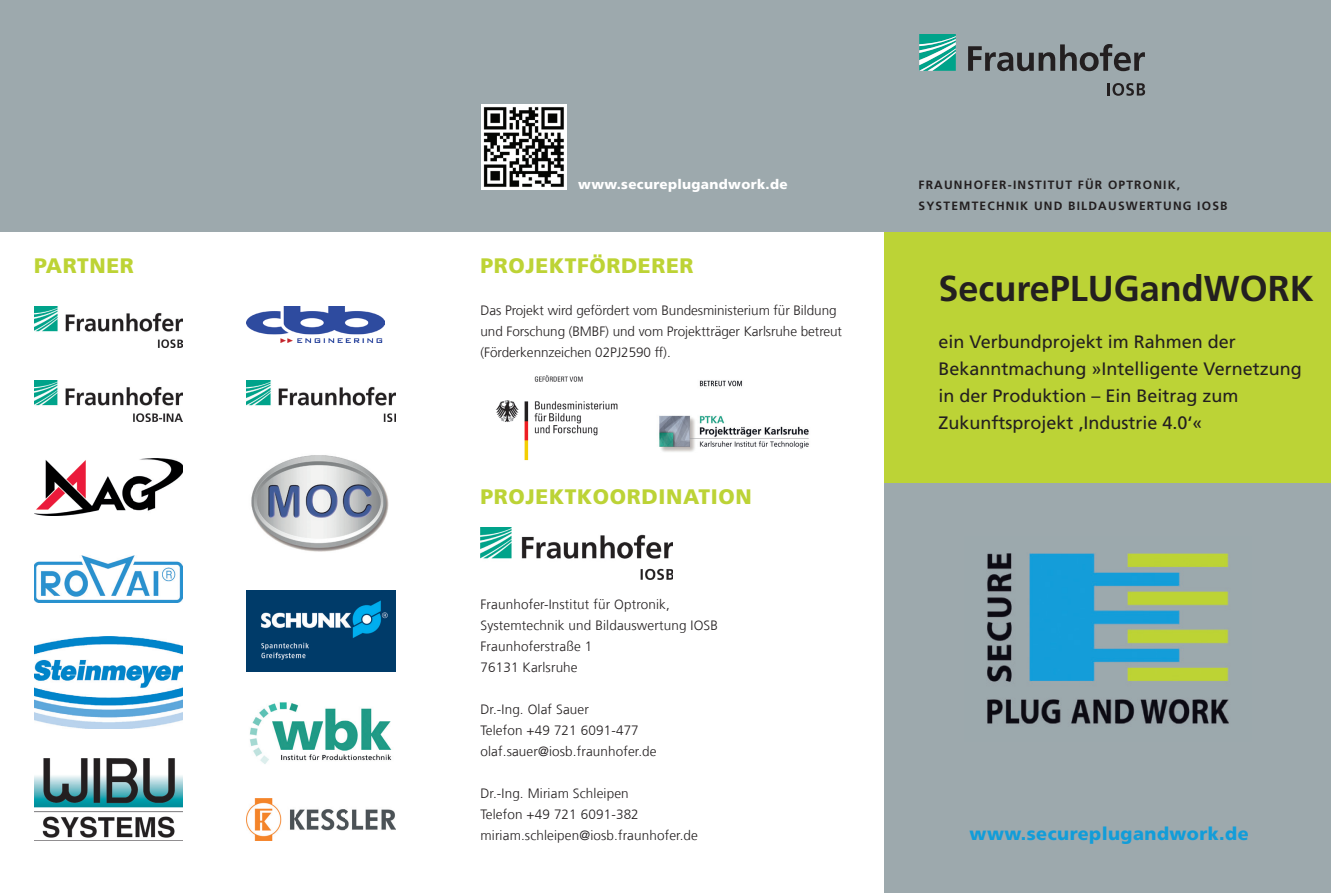
<style>
.page{position:relative;width:1331px;height:893px;background:#fff}
.page>*{position:absolute;margin:0;border:0;box-sizing:border-box;transform-origin:0 0}
.t1{font:700 36px "Frutiger LT Com";color:#231f20}
.t2{font:900 21px "Frutiger LT Com";letter-spacing:.03em;color:#bdd335}
.t3{font:900 21px "Frutiger LT Com";letter-spacing:.03em;color:#bcd336}
.t4{font:18px/27px "Frutiger LT Com";color:#231f20}
.t5{font:900 18px "Frutiger LT Com";letter-spacing:.025em;color:#129dd9}
.t6{font:300 13.5px/21px "Frutiger LT Com";letter-spacing:.01em;color:#231f20}
.t7{font:900 13.5px "Frutiger LT Com";letter-spacing:.025em;color:#fff}
.t8{font:700 12px/21px "Frutiger LT Com";letter-spacing:.1em;color:#231f20}
</style>
<div class="page">
<div style="left:884px;top:435px;width:447px;height:458px;background:#9da9ad"></div>
<img style="left:987px;top:553px;width:242px;height:171px">
<div style="left:884px;top:231px;width:447px;height:252px;background:#bcd336"></div>
<div style="left:0;top:0;width:1331px;height:231px;background:#9da9ad"></div>
<img style="left:481px;top:104px;width:85px;height:85px">
<img style="left:496px;top:375px;width:122px;height:86px">
<img style="left:659px;top:380px;width:150px;height:72px">
<img style="left:247px;top:799px;width:148px;height:41px">
<svg style="left:919px;top:34px;width:37px;height:37px"></svg>
<svg style="left:968px;top:44px;width:177px;height:27px"></svg>
<svg style="left:1107px;top:83px;width:38px;height:13px"></svg>
<img style="left:480px;top:527px;width:193px;height:52px">
<img style="left:247px;top:381px;width:148px;height:40px">
<img style="left:247px;top:306px;width:138px;height:37px">
<img style="left:34px;top:306px;width:149px;height:41px">
<img style="left:34px;top:458px;width:149px;height:58px">
<img style="left:251px;top:455px;width:138px;height:97px">
<img style="left:34px;top:556px;width:149px;height:46px">
<img style="left:247px;top:590px;width:148px;height:81px">
<img style="left:34px;top:636px;width:149px;height:93px">
<img style="left:250px;top:702px;width:142px;height:62px">
<img style="left:34px;top:758px;width:149px;height:80px">
<img style="left:34px;top:381px;width:149px;height:40px">
<p class="t7" style="left:578px;top:176px;width:211px">www.secureplugandwork.de</p>
<h2 class="t2" style="left:34px;top:253px;width:101px">PARTNER</h2>
<h2 class="t2" style="left:480px;top:253px;width:215px">PROJEKTFÖRDERER</h2>
<p class="t6" style="left:480px;top:300px;width:363px">Das Projekt wird gefördert vom Bundesministerium für Bildung und Forschung (BMBF) und vom Projektträger Karlsruhe betreut (Förderkennzeichen 02PJ2590 ff).</p>
<h2 class="t3" style="left:480px;top:484px;width:273px">PROJEKTKOORDINATION</h2>
<p class="t6" style="left:480px;top:594px;width:239px">Fraunhofer-Institut für Optronik,<br>Systemtechnik und Bildauswertung IOSB<br>Fraunhoferstraße 1<br>76131 Karlsruhe</p>
<p class="t6" style="left:480px;top:699px;width:178px">Dr.-Ing. Olaf Sauer<br>Telefon +49 721 6091-477 olaf.sauer@iosb.fraunhofer.de</p>
<p class="t6" style="left:480px;top:783px;width:219px">Dr.-Ing. Miriam Schleipen<br>Telefon +49 721 6091-382 miriam.schleipen@iosb.fraunhofer.de</p>
<p class="t8" style="left:918px;top:174px;width:311px">FRAUNHOFER-INSTITUT FÜR OPTRONIK,<br>SYSTEMTECHNIK UND BILDAUSWERTUNG IOSB</p>
<h1 class="t1" style="left:938px;top:268px;width:377px">SecurePLUGandWORK</h1>
<h3 class="t4" style="left:938px;top:329px;width:365px">ein Verbundprojekt im Rahmen der Bekanntmachung »Intelligente Vernetzung in der Produktion – Ein Beitrag zum Zukunftsprojekt ‚Industrie 4.0‘«</h3>
<h3 class="t5" style="left:969px;top:823px;width:281px">www.secureplugandwork.de</h3>
</div>
